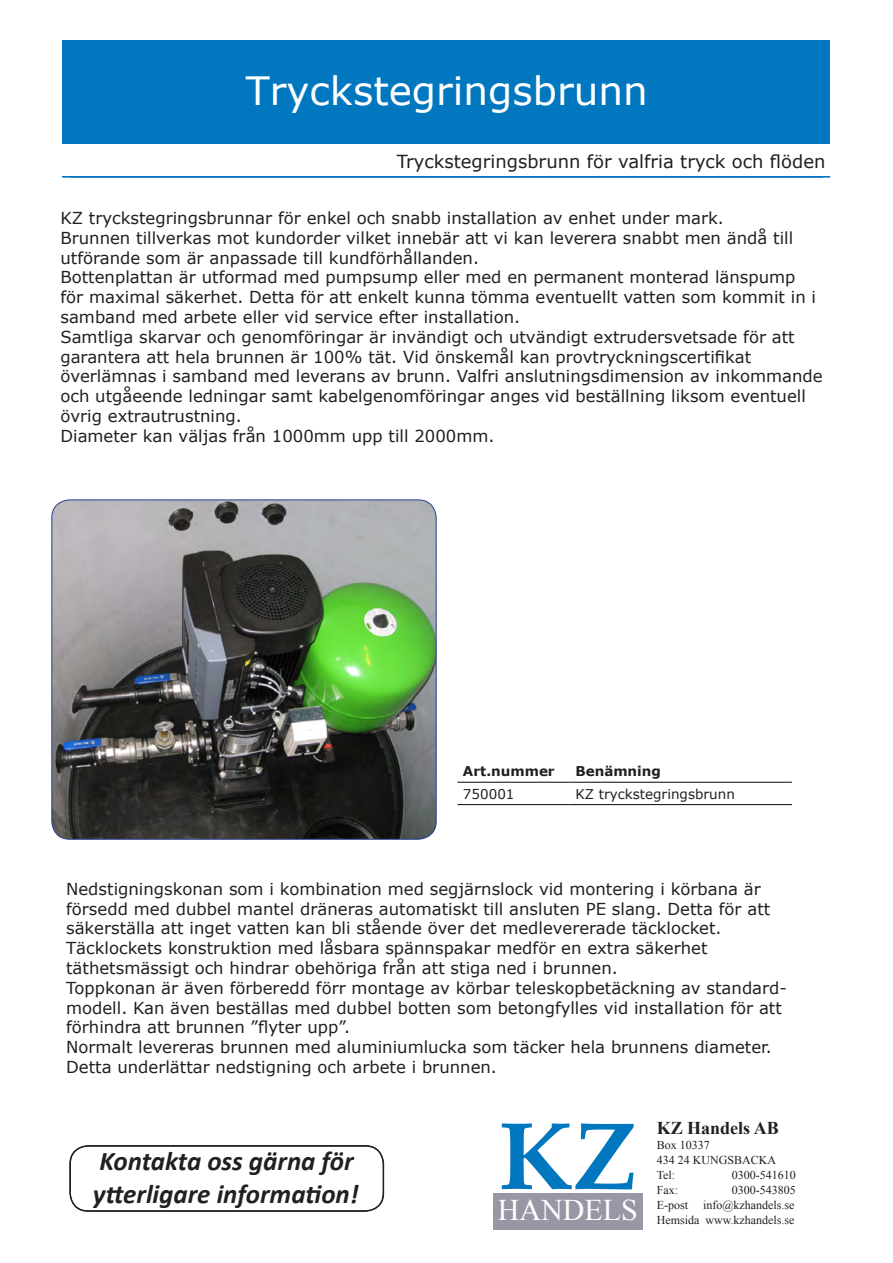
<style>
.page{position:relative;width:893px;height:1263px;background:#fff}
.page>*{position:absolute;margin:0;border:0;box-sizing:border-box;transform-origin:0 0}
.t1{font:700 96px "Book Antiqua";color:#0077be}
.t2{font:39px "Verdana";color:#fff}
.t3{font:30px "Times New Roman";color:#fff}
.t4{font:italic 700 27px "Calibri";color:#231f20}
.t5{font:18px "Verdana";color:#231f20}
.t6{font:700 18px "Times New Roman";color:#231f20}
.t7{font:16.5px/19.8px "Verdana";color:#231f20}
.t8{font:13.5px "Verdana";color:#231f20}
.t9{font:700 13.5px "Verdana";color:#231f20}
.t10{font:12px "Times New Roman";color:#231f20}
</style>
<div class="page">
<div style="left:63px;top:40px;width:767px;height:104px;background:#0077be"></div>
<img style="left:63px;top:177px;width:479px;height:1px">
<div style="left:62px;top:176px;width:768px;height:1px;border:1px solid #0077be"></div>
<hr style="left:458px;top:804px;width:111px;height:1px;background:#231f20">
<hr style="left:569px;top:804px;width:223px;height:1px;background:#231f20">
<hr style="left:458px;top:782px;width:111px;height:1px;background:#231f20">
<hr style="left:569px;top:782px;width:223px;height:1px;background:#231f20">
<div style="left:70px;top:1146px;width:313px;height:65px;border:1px solid #231f20;border-radius:18px"></div>
<img style="left:52px;top:501px;width:384px;height:338px">
<div style="left:51px;top:499px;width:386px;height:340px;border:1px solid #253f8e;border-radius:18px"></div>
<p class="t2" style="left:246px;top:64px;width:404px">Tryckstegringsbrunn</p>
<p class="t5" style="left:397px;top:149px;width:430px">Tryckstegringsbrunn för valfria tryck och flöden</p>
<p class="t7" style="left:60px;top:208px;width:665px">KZ tryckstegringsbrunnar för enkel och snabb installation av enhet under mark.</p>
<p class="t7" style="left:60px;top:228px;width:734px">Brunnen tillverkas mot kundorder vilket innebär att vi kan leverera snabbt men ändå till utförande som är anpassade till kundförhållanden.</p>
<p class="t7" style="left:60px;top:267px;width:757px">Bottenplattan är utformad med pumpsump eller med en permanent monterad länspump för maximal säkerhet. Detta för att enkelt kunna tömma eventuellt vatten som kommit in i samband med arbete eller vid service efter installation.</p>
<p class="t7" style="left:60px;top:327px;width:764px">Samtliga skarvar och genomföringar är invändigt och utvändigt extrudersvetsade för att garantera att hela brunnen är 100% tät. Vid önskemål kan provtryckningscertifikat överlämnas i samband med leverans av brunn. Valfri anslutningsdimension av inkommande och utgåeende ledningar samt kabelgenomföringar anges vid beställning liksom eventuell övrig extrautrustning.</p>
<p class="t7" style="left:60px;top:426px;width:436px">Diameter kan väljas från 1000mm upp till 2000mm.</p>
<p class="t9" style="left:463px;top:762px;width:93px">Art.nummer</p>
<p class="t9" style="left:575px;top:762px;width:87px">Benämning</p>
<p class="t8" style="left:463px;top:784px;width:53px">750001</p>
<p class="t8" style="left:575px;top:784px;width:161px">KZ tryckstegringsbrunn</p>
<p class="t7" style="left:66px;top:879px;width:706px">Nedstigningskonan som i kombination med segjärnslock vid montering i körbana är försedd med dubbel mantel dräneras automatiskt till ansluten PE slang. Detta för att säkerställa att inget vatten kan bli stående över det medlevererade täcklocket.</p>
<p class="t7" style="left:66px;top:938px;width:722px">Täcklockets konstruktion med låsbara spännspakar medför en extra säkerhet täthetsmässigt och hindrar obehöriga från att stiga ned i brunnen.<br>Toppkonan är även förberedd förr montage av körbar teleskopbetäckning av standard&shy;modell. Kan även beställas med dubbel botten som betongfylles vid installation för att förhindra att brunnen ”flyter upp”.<br>Normalt levereras brunnen med aluminiumlucka som täcker hela brunnens diameter.<br>Detta underlättar nedstigning och arbete i brunnen.</p>
<p class="t4" style="left:99px;top:1144px;width:256px">Kontakta oss gärna för</p>
<p class="t4" style="left:93px;top:1176px;width:267px">ytterligare information!</p>
<p class="t1" style="left:498px;top:1091px;width:140px">KZ</p>
<p class="t3" style="left:498px;top:1190px;width:141px">HANDELS</p>
<p class="t6" style="left:657px;top:1116px;width:124px">KZ Handels AB</p>
<p class="t10" style="left:657px;top:1137px;width:55px">Box 10337</p>
<p class="t10" style="left:657px;top:1152px;width:121px">434 24 KUNGSBACKA</p>
<p class="t10" style="left:657px;top:1167px;width:20px">Tel:</p>
<p class="t10" style="left:732px;top:1167px;width:65px">0300-541610</p>
<p class="t10" style="left:657px;top:1182px;width:23px">Fax:</p>
<p class="t10" style="left:732px;top:1182px;width:65px">0300-543805</p>
<p class="t10" style="left:657px;top:1197px;width:139px">E-post info@kzhandels.se</p>
<p class="t10" style="left:657px;top:1212px;width:139px">Hemsida www.kzhandels.se</p>
</div>
